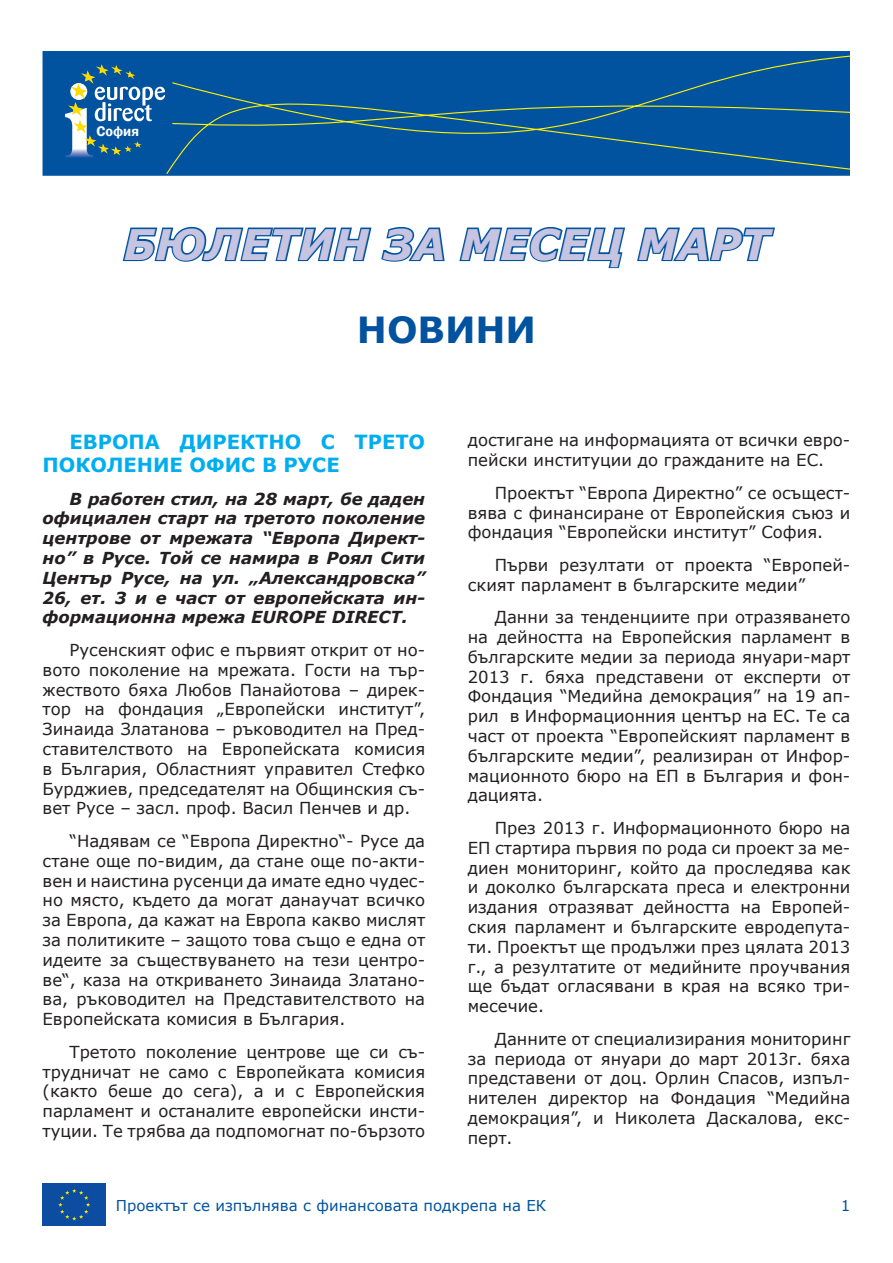
<style>
.page{position:relative;width:893px;height:1263px;background:#fff}
.page>*{position:absolute;margin:0;border:0;box-sizing:border-box;transform-origin:0 0}
.t1{font:italic 700 42px "Verdana";color:#c6c4e1}
.t2{font:700 36px "Verdana";color:#0153a0}
.t3{font:700 19.5px "Verdana";color:#00aeef}
.t4{font:16.5px/19.8px "Verdana";color:#231f20;text-align:justify}
.t5{font:italic 700 16.5px/19.8px "Verdana";color:#231f20;text-align:justify}
.t6{font:15px "Verdana";color:#0153a0}
.t7{font:600 14.25px "Franklin Gothic";color:#fff}
</style>
<div class="page">
<div style="left:43px;top:51px;width:807px;height:125px;background:#0153a0"></div>
<svg style="left:128px;top:55px;width:722px;height:121px"></svg>
<div style="left:57px;top:57px;width:115px;height:110px;background:#0153a0;border-radius:10px"></div>
<svg style="left:65px;top:64px;width:100px;height:94px"></svg>
<div style="left:43px;top:1183px;width:63px;height:43px;background:#0d4da1"></div>
<svg style="left:58px;top:1189px;width:32px;height:31px"></svg>
<svg style="left:122px;top:226px;width:250px;height:36px"></svg>
<svg style="left:381px;top:227px;width:64px;height:35px"></svg>
<svg style="left:459px;top:227px;width:167px;height:42px"></svg>
<svg style="left:637px;top:227px;width:138px;height:35px"></svg>
<p class="t7" style="left:96px;top:123px;width:44px">София</p>
<h1 class="t1" style="left:123px;top:215px;width:648px">БЮЛЕТИН ЗА МЕСЕЦ МАРТ</h1>
<h2 class="t2" style="left:357px;top:305px;width:181px">НОВИНИ</h2>
<p class="t3" style="left:70px;top:428px;width:300px">ЕВРОПА ДИРЕКТНО с трето</p>
<p class="t3" style="left:43px;top:451px;width:17px">поко</p>
<p class="t3" style="left:107px;top:451px;width:32px">ление</p>
<p class="t3" style="left:190px;top:451px;width:148px">офис в Русе</p>
<p class="t5" style="left:43px;top:488px;width:384px;text-indent:27px">В работен стил, на 28 март, бе даден официален старт на третото поколение центрове от мрежата “Европа Директ&shy;но” в Русе. Той се намира в Роял Сити Център Русе, на ул. „Александровска” 26, ет. 3 и е част от европейската ин&shy;формационна мрежа EUROPE DIRECT.</p>
<p class="t4" style="left:43px;top:640px;width:384px;text-indent:27px">Русенският офис е първият открит от но&shy;вото поколение на мрежата. Гости на тър&shy;жеството бяха Любов Панайотова – дирек&shy;тор на фондация „Европейски институт”, Зинаида Златанова – ръководител на Пред&shy;ставителството на Европейската комисия в България, Областният управител Стефко Бурджиев, председателят на Общинския съ&shy;вет Русе – засл. проф. Васил Пенчев и др.</p>
<p class="t4" style="left:43px;top:831px;width:384px;text-indent:27px">“Надявам се “Европа Директно“- Русе да стане още по-видим, да стане още по-акти&shy;вен и наистина русенци да имате едно чудес&shy;но място, където да могат данаучат всичко за Европа, да кажат на Европа какво мислят за политиките – защото това също е една от идеите за съществуването на тези центро&shy;ве“, каза на откриването Зинаида Златано&shy;ва, ръководител на Представителството на Европейската комисия в България.</p>
<p class="t4" style="left:43px;top:1042px;width:384px;text-indent:27px">Третото поколение центрове ще си съ&shy;трудничат не само с Европейката комисия (както беше до сега), а и с Европейския парламент и останалите европейски инсти&shy;туции. Те трябва да подпомогнат по-бързото</p>
<p class="t4" style="left:468px;top:430px;width:384px">достигане на информацията от всички евро&shy;пейски институции до гражданите на ЕС.</p>
<p class="t4" style="left:468px;top:483px;width:384px;text-indent:27px">Проектът “Европа Директно” се осъщест&shy;вява с финансиране от Европейския съюз и фондация “Европейски институт” София.</p>
<p class="t4" style="left:468px;top:555px;width:384px;text-indent:27px">Първи резултати от проекта “Европей&shy;ският парламент в българските медии”</p>
<p class="t4" style="left:468px;top:607px;width:384px;text-indent:27px">Данни за тенденциите при отразяването на дейността на Европейския парламент в българските медии за периода януари-март 2013 г. бяха представени от експерти от Фондация “Медийна демокрация” на 19 ап&shy;рил в Информационния център на ЕС. Те са част от проекта “Европейският парламент в българските медии”, реализиран от Инфор&shy;мационното бюро на ЕП в България и фон&shy;дацията.</p>
<p class="t4" style="left:468px;top:818px;width:384px;text-indent:27px">През 2013 г. Информационното бюро на ЕП стартира първия по рода си проект за ме&shy;диен мониторинг, който да проследява как и доколко българската преса и електронни издания отразяват дейността на Европей&shy;ския парламент и българските евродепута&shy;ти. Проектът ще продължи през цялата 2013 г., а резултатите от медийните проучвания ще бъдат огласявани в края на всяко три&shy;месечие.</p>
<p class="t4" style="left:468px;top:1029px;width:384px;text-indent:27px">Данните от специализирания мониторинг за периода от януари до март 2013г. бяха представени от доц. Орлин Спасов, изпъл&shy;нителен директор на Фондация “Медийна демокрация”, и Николета Даскалова, екс&shy;перт.</p>
<p class="t6" style="left:116px;top:1195px;width:432px">Проектът се изпълнява с финансовата подкрепа на ЕК</p>
<p class="t6" style="left:841px;top:1195px;width:11px">1</p>
</div>
